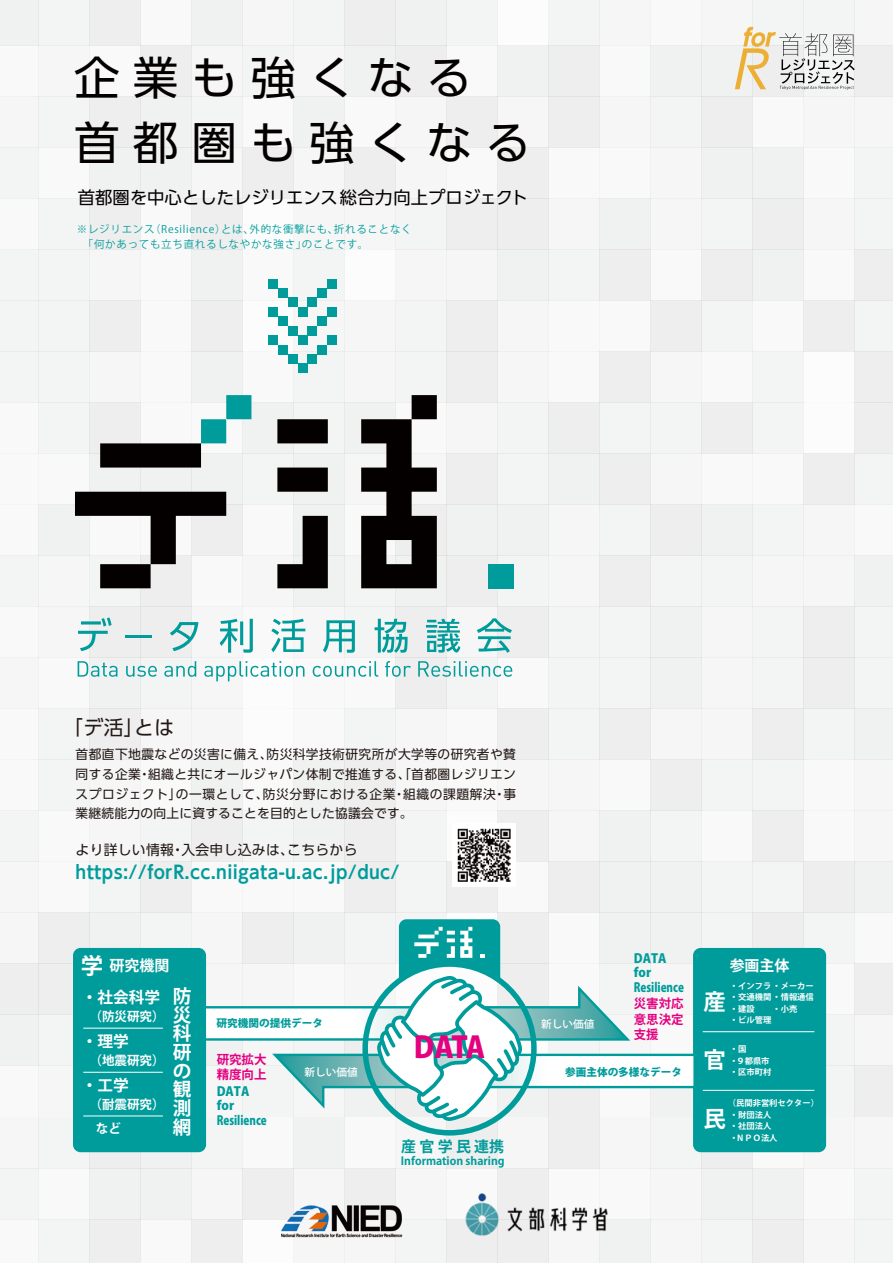
<style>
.page{position:relative;width:893px;height:1263px;background:#f3f4f4}
.page>*{position:absolute;margin:0;border:0;box-sizing:border-box;transform-origin:0 0}
.t1{font:45.6px/65.1px "UD Shin Go Pro";letter-spacing:.29em;color:#040000}
.t2{font:800 29.25px "Koz Go Pr 6 N";color:#e4007f}
.t3{font:700 22.35px "Koz Go Pr 6 N";color:#fff}
.t4{font:19.8px "UD Shin Go Pro";color:#221815}
.t5{font:700 18.6px/18.6px "Koz Go Pr 6 N";color:#fff;text-align:justify}
.t6{font:18px "UD Shin Go C Oniz Pr 6 De B";letter-spacing:.02em;color:#009c9b}
.t7{font:17.25px "UD Shin Go Pro";letter-spacing:.005em;color:#040000}
.t8{font:700 15.6px "Koz Go Pr 6 N";color:#fff}
.t9{font:700 15px "Koz Go Pr 6 N";color:#fff}
.t10{font:700 15px "Koz Go Pr 6 N";color:#009c9b}
.t11{font:13.8px "UD Shin Go Pro";letter-spacing:.02em;color:#221815}
.t12{font:12.75px/19.8px "UD Shin Go Pro";letter-spacing:.02em;color:#221815;text-align:justify}
.t13{font:800 12.6px/14.7px "Koz Go Pr 6 N";color:#009c9b}
.t14{font:700 12.6px/24.8px "Koz Go Pr 6 N";color:#fff}
.t15{font:700 12.45px/15.6px "Koz Go Pr 6 N";color:#e4007f;text-align:justify}
.t16{font:700 11.25px "Koz Go Pr 6 N";color:#009c9b}
.t17{font:800 10.65px "Koz Go Pr 6 N";color:#009c9b}
.t18{font:500 10.65px "Koz Go Pr 6 N";color:#fff}
.t19{font:10.5px/15px "Koz Go Pr 6 N";letter-spacing:.07em;color:#009c9b}
.t20{font:700 8.25px/11.4px "Koz Go Pr 6 N";color:#fff}
.s1{font-size:17.1px}
</style>
<div class="page">
<div style="left:488px;top:564px;width:25px;height:24px;background:#009c9b"></div>
<svg style="left:75px;top:395px;width:176px;height:193px"></svg>
<svg style="left:277px;top:395px;width:160px;height:193px"></svg>
<svg style="left:78px;top:617px;width:34px;height:34px"></svg>
<hr style="left:126px;top:635px;width:26px;height:3px;background:#009c9b">
<svg style="left:170px;top:622px;width:28px;height:29px"></svg>
<svg style="left:220px;top:619px;width:33px;height:34px"></svg>
<svg style="left:271px;top:619px;width:34px;height:33px"></svg>
<svg style="left:323px;top:620px;width:32px;height:33px"></svg>
<svg style="left:375px;top:619px;width:33px;height:34px"></svg>
<svg style="left:426px;top:619px;width:34px;height:34px"></svg>
<svg style="left:477px;top:618px;width:35px;height:35px"></svg>
<svg style="left:78px;top:661px;width:39px;height:16px"></svg>
<svg style="left:126px;top:666px;width:31px;height:11px"></svg>
<svg style="left:164px;top:661px;width:32px;height:16px"></svg>
<svg style="left:204px;top:661px;width:100px;height:20px"></svg>
<svg style="left:313px;top:661px;width:65px;height:16px"></svg>
<svg style="left:385px;top:661px;width:26px;height:16px"></svg>
<svg style="left:418px;top:661px;width:94px;height:16px"></svg>
<div style="left:268px;top:335px;width:10px;height:10px;background:#009c9b"></div>
<div style="left:278px;top:345px;width:10px;height:9px;background:#009c9b"></div>
<div style="left:288px;top:354px;width:10px;height:10px;background:#009c9b"></div>
<div style="left:327px;top:335px;width:10px;height:10px;background:#009c9b"></div>
<div style="left:317px;top:345px;width:10px;height:9px;background:#009c9b"></div>
<div style="left:308px;top:354px;width:9px;height:10px;background:#009c9b"></div>
<div style="left:298px;top:364px;width:10px;height:9px;background:#009c9b"></div>
<div style="left:268px;top:307px;width:10px;height:10px;background:#009c9b"></div>
<div style="left:278px;top:317px;width:10px;height:9px;background:#009c9b"></div>
<div style="left:288px;top:326px;width:10px;height:9px;background:#009c9b"></div>
<div style="left:327px;top:307px;width:10px;height:10px;background:#009c9b"></div>
<div style="left:317px;top:317px;width:10px;height:9px;background:#009c9b"></div>
<div style="left:308px;top:326px;width:9px;height:9px;background:#009c9b"></div>
<div style="left:298px;top:335px;width:10px;height:10px;background:#009c9b"></div>
<div style="left:268px;top:279px;width:10px;height:9px;background:#009c9b"></div>
<div style="left:278px;top:288px;width:10px;height:10px;background:#009c9b"></div>
<div style="left:288px;top:298px;width:10px;height:9px;background:#009c9b"></div>
<div style="left:327px;top:279px;width:10px;height:9px;background:#009c9b"></div>
<div style="left:317px;top:288px;width:10px;height:10px;background:#009c9b"></div>
<div style="left:308px;top:298px;width:9px;height:9px;background:#009c9b"></div>
<div style="left:298px;top:307px;width:10px;height:10px;background:#009c9b"></div>
<svg style="left:735px;top:27px;width:120px;height:63px"></svg>
<img style="left:281px;top:1205px;width:121px;height:32px">
<img style="left:464px;top:1193px;width:144px;height:46px">
<div style="left:73px;top:948px;width:133px;height:204px;background:#009c9b;border-radius:8px"></div>
<div style="left:693px;top:948px;width:133px;height:204px;background:#009c9b;border-radius:8px"></div>
<hr style="left:703px;top:1031px;width:111px;height:1px;background:#fff">
<hr style="left:703px;top:1090px;width:111px;height:1px;background:#fff">
<svg style="left:204px;top:919px;width:492px;height:204px"></svg>
<hr style="left:83px;top:1115px;width:80px;height:1px;background:#fff">
<hr style="left:83px;top:1072px;width:80px;height:1px;background:#fff">
<hr style="left:83px;top:1028px;width:80px;height:1px;background:#fff">
<img style="left:453px;top:823px;width:63px;height:63px">
<h1 class="t1" style="left:74px;top:43px;width:458px">企業も強くなる<br>首都圏も強くなる</h1>
<h3 class="t7" style="left:78px;top:183px;width:451px">首都圏<span class="s1">を</span>中心としたレジリエンス総合力向上プロジェクト</h3>
<p class="t19" style="left:77px;top:222px;width:336px">※レジリエンス（Resilience）とは、外的な衝撃にも、折れることなく　「何かあっても立ち直れるしなやかな強さ」のことです。</p>
<h3 class="t4" style="left:63px;top:711px;width:112px">「デ活」とは</h3>
<p class="t12" style="left:76px;top:744px;width:442px">首都直下地震などの災害に備え、防災科学技術研究所が大学等の研究者や賛同する企業・組織と共にオールジャパン体制で推進する、「首都圏レジリエンスプロジェクト」の一環として、防災分野における企業・組織の課題解決・事業継続能力の向上に資することを目的とした協議会です。</p>
<p class="t11" style="left:76px;top:838px;width:283px">より詳しい情報・入会申し込みは、こちらから</p>
<h3 class="t6" style="left:76px;top:858px;width:325px">https://forR.cc.niigata-u.ac.jp/duc/</h3>
<p class="t13" style="left:634px;top:951px;width:52px">DATA for<br>Resilience</p>
<h3 class="t3" style="left:81px;top:954px;width:24px">学</h3>
<p class="t9" style="left:110px;top:957px;width:61px">研究機関</p>
<p class="t9" style="left:730px;top:957px;width:61px">参画主体</p>
<p class="t20" style="left:730px;top:980px;width:85px">・インフラ・メーカー・交通機関・情報通信・建設<br>・ビル管理</p>
<h3 class="t5" style="left:173px;top:987px;width:20px">防災科研の観測網</h3>
<p class="t8" style="left:82px;top:988px;width:80px">・社会科学</p>
<p class="t14" style="left:90px;top:1004px;width:77px">（防災研究）</p>
<p class="t8" style="left:82px;top:1032px;width:48px">・理学</p>
<p class="t14" style="left:90px;top:1048px;width:77px">（地震研究）</p>
<p class="t8" style="left:82px;top:1076px;width:48px">・工学</p>
<p class="t14" style="left:96px;top:1092px;width:70px;text-indent:-6px">（耐震研究）など</p>
<h3 class="t3" style="left:703px;top:989px;width:24px">産</h3>
<p class="t15" style="left:634px;top:996px;width:51px">災害対応意思決定支援</p>
<p class="t20" style="left:772px;top:1003px;width:26px">・小売</p>
<p class="t17" style="left:217px;top:1017px;width:108px">研究機関の提供データ</p>
<p class="t18" style="left:541px;top:1018px;width:55px">新しい価値</p>
<p class="t18" style="left:304px;top:1066px;width:55px">新しい価値</p>
<h2 class="t2" style="left:414px;top:1031px;width:73px">DATA</h2>
<p class="t20" style="left:730px;top:1044px;width:43px">・国<br>・９都県市・区市町村</p>
<h3 class="t3" style="left:703px;top:1047px;width:24px">官</h3>
<p class="t15" style="left:217px;top:1052px;width:51px">研究拡大精度向上</p>
<p class="t17" style="left:565px;top:1066px;width:119px">参画主体の多様なデータ</p>
<p class="t13" style="left:217px;top:1084px;width:52px">DATA for<br>Resilience</p>
<p class="t20" style="left:728px;top:1098px;width:93px">（民間非営利セクター）・財団法人<br>・社団法人<br>・ＮＰＯ法人</p>
<h3 class="t3" style="left:703px;top:1106px;width:24px">民</h3>
<p class="t10" style="left:401px;top:1138px;width:104px">産 官 学 民 連携</p>
<p class="t16" style="left:401px;top:1154px;width:105px">Information sharing</p>
</div>
